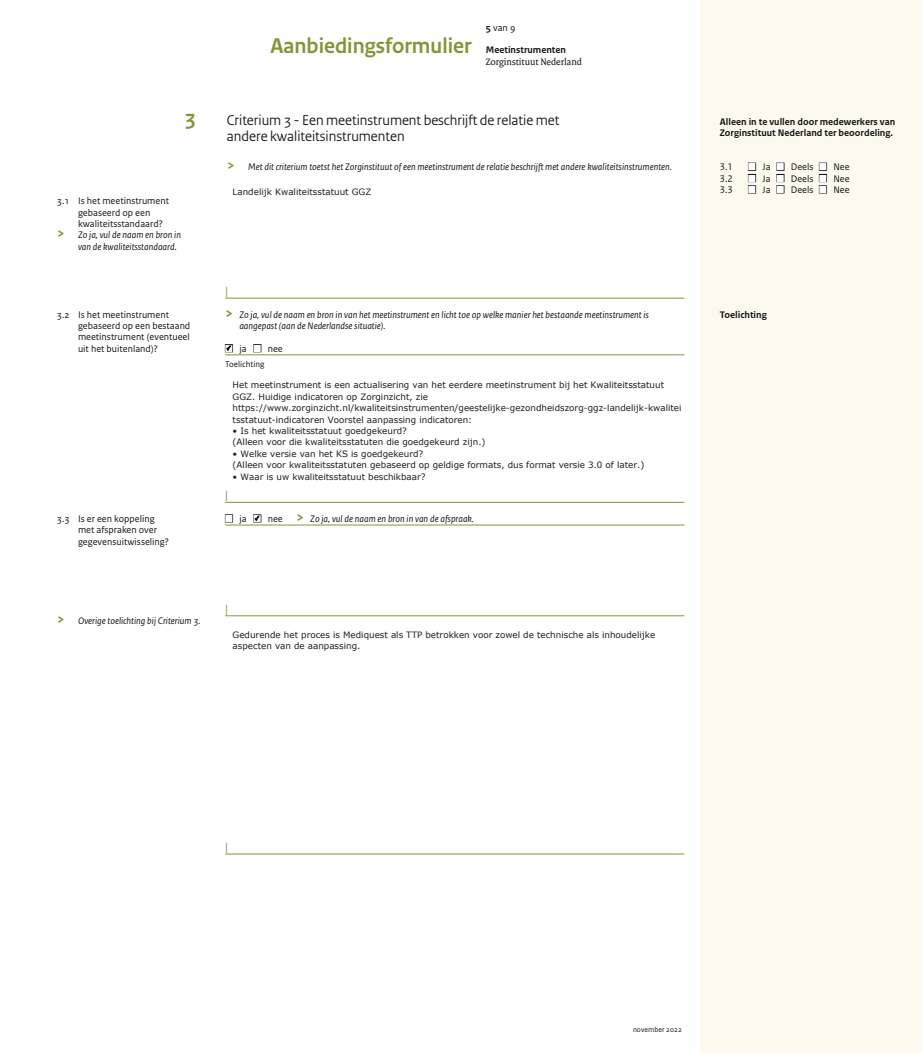
<style>
.page{position:relative;width:922px;height:1053px;background:#fff}
.page>*{position:absolute;margin:0;border:0;box-sizing:border-box;transform-origin:0 0}
.t1{font:700 22.5px "Rijksoverheid Sans Heading";color:#899237}
.t2{font:15px/16.2px "Rijksoverheid Sans Heading";color:#141517}
.t3{font:12.5px "Rijksoverheid Sans Text";color:#899237}
.t4{font:italic 10px/11.4px "Rijksoverheid Sans Text";color:#141517}
.t5{font:10px/11.4px "Rijksoverheid Sans Text";color:#141517}
.t6{font:700 10px/11.4px "Rijksoverheid Sans Text";color:#141517}
.t7{font:10px "Rijksoverheid Serif";color:#141517}
.t8{font:8.75px/11.4px "Verdana";color:#1d1e1f}
.t9{font:8.75px "Rijksoverheid Sans Text";color:#141517}
.t10{font:7.5px "Rijksoverheid Sans Text";color:#141517}
.s1{font-weight:700}
.s2{font-weight:700;font-style:normal;font-size:15px;color:#899237}
.s3{font-style:normal}
</style>
<div class="page">
<div style="left:700px;top:0;width:221px;height:1052px;background:#fef9ee"></div>
<hr style="left:225px;top:298px;width:459px;height:1px;background:#899237">
<hr style="left:225px;top:354px;width:459px;height:1px;background:#899237">
<hr style="left:225px;top:502px;width:459px;height:1px;background:#899237">
<hr style="left:225px;top:524px;width:459px;height:1px;background:#899237">
<hr style="left:225px;top:615px;width:459px;height:1px;background:#899237">
<hr style="left:225px;top:853px;width:459px;height:1px;background:#899237">
<svg style="left:225px;top:345px;width:10px;height:11px"></svg>
<svg style="left:254px;top:515px;width:6px;height:6px"></svg>
<h1 class="t1" style="left:270px;top:37px;width:203px">Aanbiedingsformulier</h1>
<p class="t5" style="left:485px;top:22px;width:31px"><span class="s1">5</span> van 9</p>
<p class="t6" style="left:485px;top:45px;width:82px">Meetinstrumenten</p>
<p class="t7" style="left:485px;top:58px;width:98px">Zorginstituut Nederland</p>
<h1 class="t1" style="left:184px;top:109px;width:13px">3</h1>
<h2 class="t2" style="left:227px;top:113px;width:334px">Criterium 3 - Een meetinstrument beschrijft de relatie met andere kwaliteitsinstrumenten</h2>
<p class="t4" style="left:227px;top:162px;width:446px"><span class="s2">&gt;</span> Met dit criterium toetst het Zorginstituut of een meetinstrument de relatie beschrijft met andere kwaliteitsinstrumenten.</p>
<p class="t5" style="left:57px;top:196px;width:114px">3.1 Is het meetinstrument</p>
<p class="t5" style="left:78px;top:207px;width:74px">gebaseerd op een</p>
<p class="t5" style="left:78px;top:218px;width:86px">kwaliteitsstandaard?</p>
<p class="t4" style="left:57px;top:230px;width:126px"><span class="s2">&gt;</span> Zo ja, vul de naam en bron in</p>
<p class="t4" style="left:78px;top:241px;width:100px">van de kwaliteitsstandaard.</p>
<p class="t5" style="left:78px;top:309px;width:114px;text-indent:-21px">3.2 Is het meetinstrument gebaseerd op een bestaand meetinstrument (eventueel uit het buitenland)?</p>
<p class="t5" style="left:78px;top:513px;width:93px;text-indent:-21px">3.3 Is er een koppeling met afspraken over gegevensuitwisseling?</p>
<p class="t4" style="left:57px;top:615px;width:145px"><span class="s2">&gt;</span> Overige toelichting bij Criterium 3.</p>
<p class="t8" style="left:232px;top:186px;width:140px">Landelijk Kwaliteitsstatuut GGZ</p>
<h3 class="t3" style="left:225px;top:286px;width:5px">|</h3>
<p class="t4" style="left:239px;top:309px;width:411px;text-indent:-14px"><span class="s2">&gt;</span> Zo ja, vul de naam en bron in van het meetinstrument en licht toe op welke manier het bestaande meetinstrument is aangepast (aan de Nederlandse situatie).</p>
<p class="t5" style="left:239px;top:343px;width:9px">ja</p>
<p class="t5" style="left:268px;top:343px;width:16px">nee</p>
<p class="t9" style="left:225px;top:360px;width:41px">Toelichting</p>
<p class="t8" style="left:232px;top:379px;width:450px">Het meetinstrument is een actualisering van het eerdere meetinstrument bij het Kwaliteitsstatuut GGZ. Huidige indicatoren op Zorginzicht, zie https://www.zorginzicht.nl/kwaliteitsinstrumenten/geestelijke-gezondheidszorg-ggz-landelijk-kwalitei tsstatuut-indicatoren Voorstel aanpassing indicatoren:</p>
<p class="t8" style="left:232px;top:425px;width:254px">• Is het kwaliteitsstatuut goedgekeurd?<br>(Alleen voor die kwaliteitsstatuten die goedgekeurd zijn.)</p>
<p class="t8" style="left:232px;top:447px;width:413px">• Welke versie van het KS is goedgekeurd?<br>(Alleen voor kwaliteitsstatuten gebaseerd op geldige formats, dus format versie 3.0 of later.)</p>
<p class="t8" style="left:232px;top:470px;width:194px">• Waar is uw kwaliteitsstatuut beschikbaar?</p>
<h3 class="t3" style="left:225px;top:490px;width:5px">|</h3>
<p class="t5" style="left:239px;top:513px;width:9px">ja</p>
<p class="t4" style="left:268px;top:513px;width:208px"><span class="s3">nee</span> <span class="s2">&gt;</span> Zo ja, vul de naam en bron in van de afspraak.</p>
<h3 class="t3" style="left:225px;top:603px;width:5px">|</h3>
<p class="t8" style="left:232px;top:628px;width:424px">Gedurende het proces is Mediquest als TTP betrokken voor zowel de technische als inhoudelijke aspecten van de aanpassing.</p>
<p class="t6" style="left:719px;top:116px;width:177px">Alleen in te vullen door medewerkers van<br>Zorginstituut Nederland ter beoordeling.</p>
<p class="t5" style="left:719px;top:162px;width:15px">3.1</p>
<p class="t5" style="left:762px;top:162px;width:10px">Ja</p>
<p class="t5" style="left:790px;top:162px;width:24px">Deels</p>
<p class="t5" style="left:833px;top:162px;width:18px">Nee</p>
<p class="t5" style="left:719px;top:173px;width:15px">3.2</p>
<p class="t5" style="left:762px;top:173px;width:10px">Ja</p>
<p class="t5" style="left:790px;top:173px;width:24px">Deels</p>
<p class="t5" style="left:833px;top:173px;width:18px">Nee</p>
<p class="t5" style="left:719px;top:184px;width:15px">3.3</p>
<p class="t5" style="left:762px;top:184px;width:10px">Ja</p>
<p class="t5" style="left:790px;top:184px;width:24px">Deels</p>
<p class="t5" style="left:833px;top:184px;width:18px">Nee</p>
<p class="t6" style="left:719px;top:309px;width:48px">Toelichting</p>
<h3 class="t3" style="left:225px;top:841px;width:5px">|</h3>
<p class="t10" style="left:633px;top:1026px;width:50px">november 2022</p>
</div>
